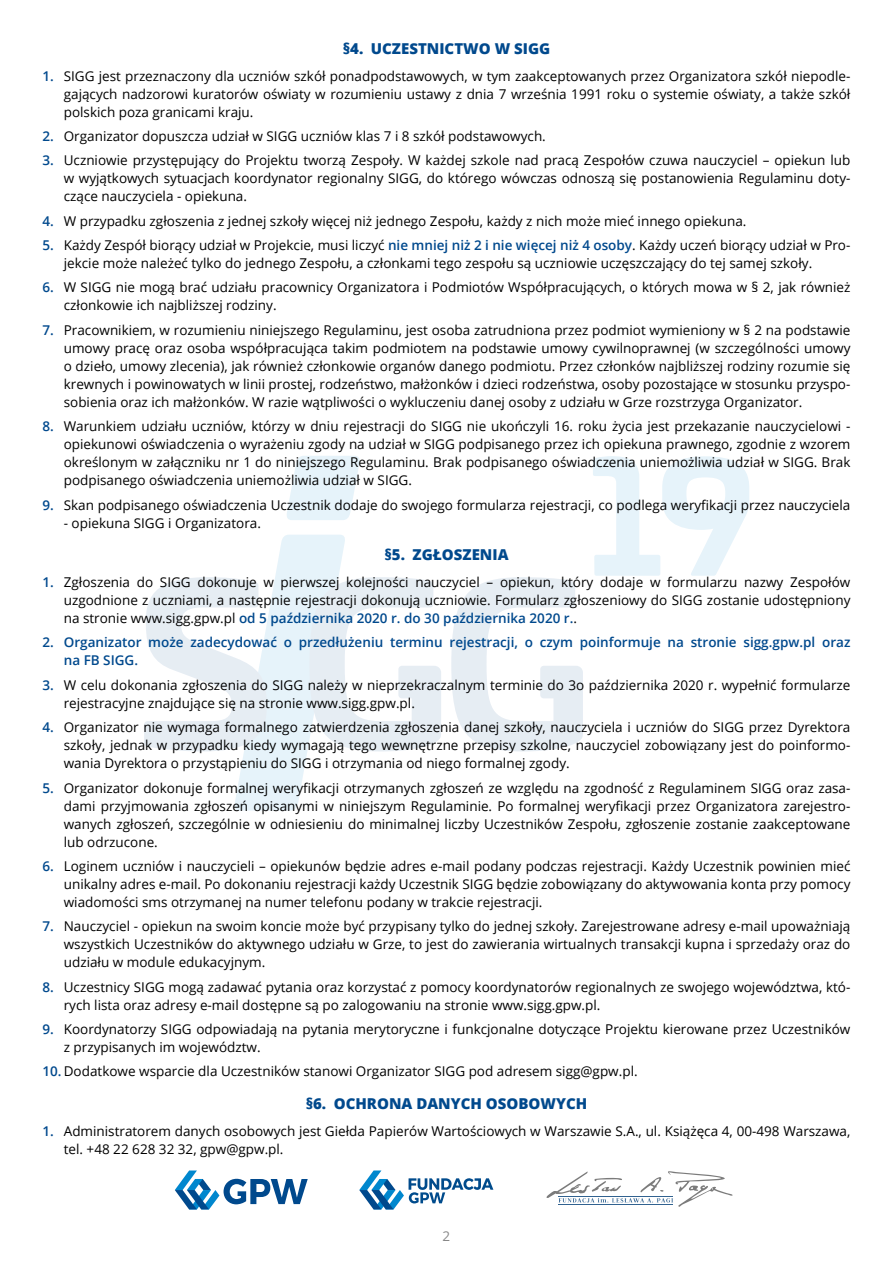
<style>
.page{position:relative;width:893px;height:1263px;background:#fff}
.page>*{position:absolute;margin:0;border:0;box-sizing:border-box;transform-origin:0 0}
.t1{font:800 15px "Open Sans";color:#00498d}
.t2{font:13.5px/18px "Open Sans";color:#000;text-align:justify}
.t3{font:600 13.5px/18px "Open Sans";color:#00498d}
.t4{font:13.5px "Open Sans";color:#878787}
.s1{font-weight:600;color:#00498d}
</style>
<div class="page">
<svg style="left:175px;top:1170px;width:133px;height:39px"></svg>
<svg style="left:359px;top:1170px;width:134px;height:39px"></svg>
<svg style="left:546px;top:1171px;width:187px;height:36px"></svg>
<hr style="left:559px;top:1196px;width:114px;height:1px;background:#316290">
<hr style="left:559px;top:1204px;width:114px;height:1px;background:#316290">
<svg style="left:287px;top:456px;width:73px;height:64px;background:#e9f4fa"></svg>
<svg style="left:451px;top:577px;width:132px;height:174px"></svg>
<svg style="left:144px;top:535px;width:297px;height:276px"></svg>
<svg style="left:593px;top:456px;width:156px;height:120px"></svg>
<p class="t1" style="left:343px;top:37px;width:209px">§4. UCZESTNICTWO W SIGG</p>
<p class="t2" style="left:64px;top:66px;width:788px;text-indent:-21px"><span class="s1">1.</span> SIGG jest przeznaczony dla uczniów szkół ponadpodstawowych, w tym zaakceptowanych przez Organizatora szkół niepodle&shy;gających nadzorowi kuratorów oświaty w rozumieniu ustawy z dnia 7 września 1991 roku o systemie oświaty, a także szkół polskich poza granicami kraju.</p>
<p class="t2" style="left:43px;top:127px;width:505px"><span class="s1">2.</span> Organizator dopuszcza udział w SIGG uczniów klas 7 i 8 szkół podstawowych.</p>
<p class="t2" style="left:64px;top:151px;width:788px;text-indent:-21px"><span class="s1">3.</span> Uczniowie przystępujący do Projektu tworzą Zespoły. W każdej szkole nad pracą Zespołów czuwa nauczyciel – opiekun lub w wyjątkowych sytuacjach koordynator regionalny SIGG, do którego wówczas odnoszą się postanowienia Regulaminu doty&shy;czące nauczyciela - opiekuna.</p>
<p class="t2" style="left:43px;top:211px;width:705px"><span class="s1">4.</span> W przypadku zgłoszenia z jednej szkoły więcej niż jednego Zespołu, każdy z nich może mieć innego opiekuna.</p>
<p class="t2" style="left:64px;top:236px;width:788px;text-indent:-21px"><span class="s1">5.</span> Każdy Zespół biorący udział w Projekcie, musi liczyć <span class="s1">nie mniej niż 2 i nie więcej niż 4 osoby</span>. Każdy uczeń biorący udział w Pro&shy;jekcie może należeć tylko do jednego Zespołu, a członkami tego zespołu są uczniowie uczęszczający do tej samej szkoły.</p>
<p class="t2" style="left:64px;top:278px;width:788px;text-indent:-21px"><span class="s1">6.</span> W SIGG nie mogą brać udziału pracownicy Organizatora i Podmiotów Współpracujących, o których mowa w § 2, jak również członkowie ich najbliższej rodziny.</p>
<p class="t2" style="left:64px;top:321px;width:788px;text-indent:-21px"><span class="s1">7.</span> Pracownikiem, w rozumieniu niniejszego Regulaminu, jest osoba zatrudniona przez podmiot wymieniony w § 2 na podstawie umowy pracę oraz osoba współpracująca takim podmiotem na podstawie umowy cywilnoprawnej (w szczególności umowy o dzieło, umowy zlecenia), jak również członkowie organów danego podmiotu. Przez członków najbliższej rodziny rozumie się krewnych i powinowatych w linii prostej, rodzeństwo, małżonków i dzieci rodzeństwa, osoby pozostające w stosunku przyspo&shy;sobienia oraz ich małżonków. W razie wątpliwości o wykluczeniu danej osoby z udziału w Grze rozstrzyga Organizator.</p>
<p class="t2" style="left:64px;top:417px;width:788px;text-indent:-21px"><span class="s1">8.</span> Warunkiem udziału uczniów, którzy w dniu rejestracji do SIGG nie ukończyli 16. roku życia jest przekazanie nauczycielowi - opiekunowi oświadczenia o wyrażeniu zgody na udział w SIGG podpisanego przez ich opiekuna prawnego, zgodnie z wzorem określonym w załączniku nr 1 do niniejszego Regulaminu. Brak podpisanego oświadczenia uniemożliwia udział w SIGG. Brak podpisanego oświadczenia uniemożliwia udział w SIGG.</p>
<p class="t2" style="left:43px;top:495px;width:809px"><span class="s1">9.</span> Skan podpisanego oświadczenia Uczestnik dodaje do swojego formularza rejestracji, co podlega weryfikacji przez nauczyciela</p>
<p class="t2" style="left:64px;top:513px;width:199px">- opiekuna SIGG i Organizatora.</p>
<p class="t1" style="left:384px;top:544px;width:126px">§5. ZGŁOSZENIA</p>
<p class="t2" style="left:64px;top:573px;width:788px;text-indent:-21px"><span class="s1">1.</span> Zgłoszenia do SIGG dokonuje w pierwszej kolejności nauczyciel – opiekun, który dodaje w formularzu nazwy Zespołów uzgodnione z uczniami, a następnie rejestracji dokonują uczniowie. Formularz zgłoszeniowy do SIGG zostanie udostępniony na stronie www.sigg.gpw.pl <span class="s1">od 5 października 2020 r. do 30 października 2020 r.</span>.</p>
<p class="t3" style="left:64px;top:633px;width:788px;text-indent:-21px">2. Organizator może zadecydować o przedłużeniu terminu rejestracji, o czym poinformuje na stronie sigg.gpw.pl oraz na FB SIGG.</p>
<p class="t2" style="left:64px;top:675px;width:788px;text-indent:-21px"><span class="s1">3.</span> W celu dokonania zgłoszenia do SIGG należy w nieprzekraczalnym terminie do 3o października 2020 r. wypełnić formularze rejestracyjne znajdujące się na stronie www.sigg.gpw.pl.</p>
<p class="t2" style="left:64px;top:718px;width:788px;text-indent:-21px"><span class="s1">4.</span> Organizator nie wymaga formalnego zatwierdzenia zgłoszenia danej szkoły, nauczyciela i uczniów do SIGG przez Dyrektora szkoły, jednak w przypadku kiedy wymagają tego wewnętrzne przepisy szkolne, nauczyciel zobowiązany jest do poinformo&shy;wania Dyrektora o przystąpieniu do SIGG i otrzymania od niego formalnej zgody.</p>
<p class="t2" style="left:64px;top:778px;width:788px;text-indent:-21px"><span class="s1">5.</span> Organizator dokonuje formalnej weryfikacji otrzymanych zgłoszeń ze względu na zgodność z Regulaminem SIGG oraz zasa&shy;dami przyjmowania zgłoszeń opisanymi w niniejszym Regulaminie. Po formalnej weryfikacji przez Organizatora zarejestro&shy;wanych zgłoszeń, szczególnie w odniesieniu do minimalnej liczby Uczestników Zespołu, zgłoszenie zostanie zaakceptowane lub odrzucone.</p>
<p class="t2" style="left:64px;top:857px;width:788px;text-indent:-21px"><span class="s1">6.</span> Loginem uczniów i nauczycieli – opiekunów będzie adres e-mail podany podczas rejestracji. Każdy Uczestnik powinien mieć unikalny adres e-mail. Po dokonaniu rejestracji każdy Uczestnik SIGG będzie zobowiązany do aktywowania konta przy pomocy wiadomości sms otrzymanej na numer telefonu podany w trakcie rejestracji.</p>
<p class="t2" style="left:64px;top:917px;width:788px;text-indent:-21px"><span class="s1">7.</span> Nauczyciel - opiekun na swoim koncie może być przypisany tylko do jednej szkoły. Zarejestrowane adresy e-mail upoważniają wszystkich Uczestników do aktywnego udziału w Grze, to jest do zawierania wirtualnych transakcji kupna i sprzedaży oraz do udziału w module edukacyjnym.</p>
<p class="t2" style="left:64px;top:977px;width:788px;text-indent:-21px"><span class="s1">8.</span> Uczestnicy SIGG mogą zadawać pytania oraz korzystać z pomocy koordynatorów regionalnych ze swojego województwa, któ&shy;rych lista oraz adresy e-mail dostępne są po zalogowaniu na stronie www.sigg.gpw.pl.</p>
<p class="t2" style="left:64px;top:1020px;width:788px;text-indent:-21px"><span class="s1">9.</span> Koordynatorzy SIGG odpowiadają na pytania merytoryczne i funkcjonalne dotyczące Projektu kierowane przez Uczestników z przypisanych im województw.</p>
<p class="t2" style="left:43px;top:1062px;width:597px"><span class="s1">10.</span> Dodatkowe wsparcie dla Uczestników stanowi Organizator SIGG pod adresem sigg@gpw.pl.</p>
<p class="t1" style="left:306px;top:1092px;width:283px">§6. OCHRONA DANYCH OSOBOWYCH</p>
<p class="t2" style="left:64px;top:1121px;width:788px;text-indent:-21px"><span class="s1">1.</span> Administratorem danych osobowych jest Giełda Papierów Wartościowych w Warszawie S.A., ul. Książęca 4, 00-498 Warszawa, tel. +48 22 628 32 32, gpw@gpw.pl.</p>
<p class="t4" style="left:443px;top:1227px;width:9px">2</p>
</div>
